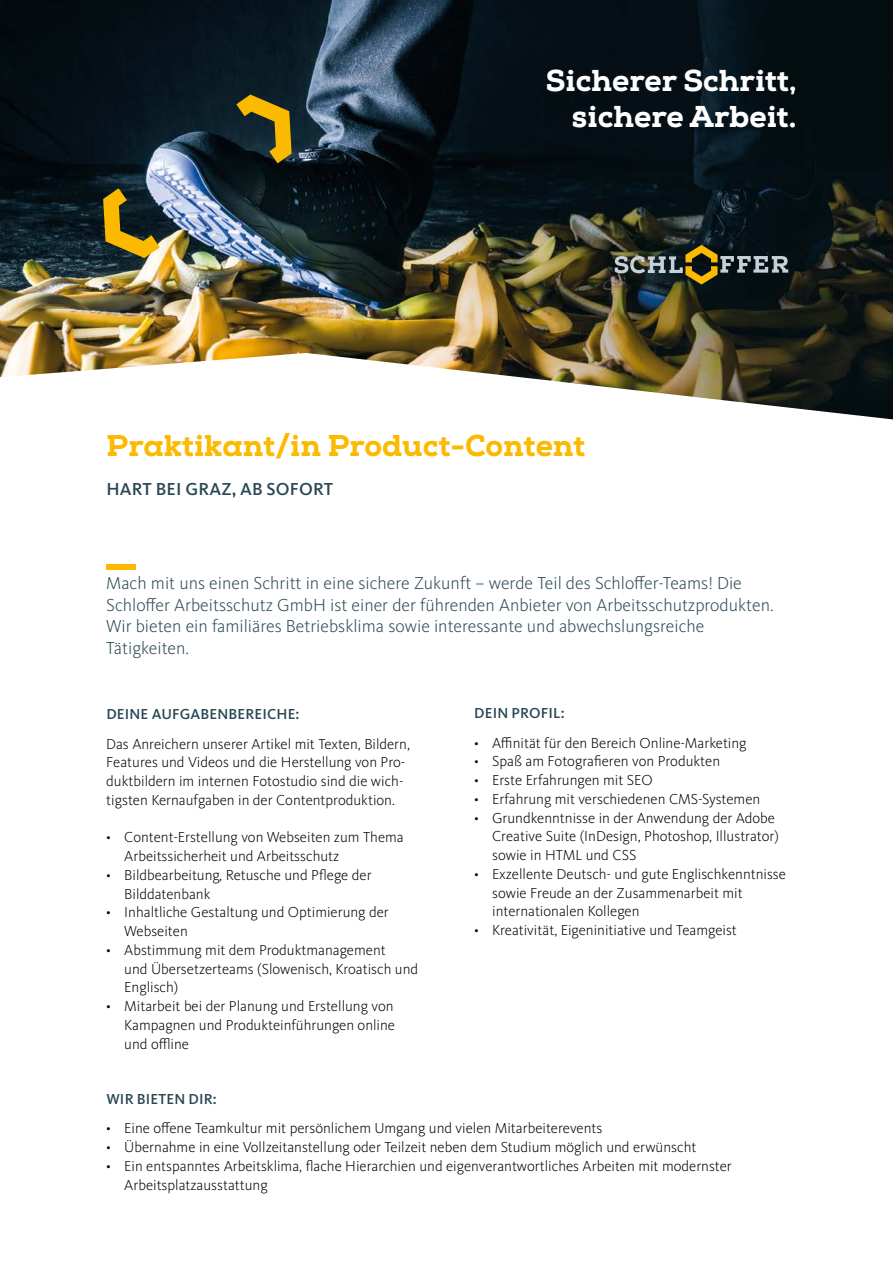
<style>
.page{position:relative;width:893px;height:1263px;background:#fff}
.page>*{position:absolute;margin:0;border:0;box-sizing:border-box;transform-origin:0 0}
.t1{font:800 30.15px/36.2px "Nexa Slab";color:#fff;text-align:right}
.t2{font:800 30px "Nexa Slab";color:#fbba00}
.t3{font:300 18px/21.6px "Kievit Pro";color:#294754}
.t4{font:500 18px "Kievit Pro";letter-spacing:.01em;color:#294754}
.t5{font:300 15px/18.8px "Kievit Pro";color:#000}
.t6{font:500 15px "Kievit Pro";letter-spacing:.01em;color:#294754}
</style>
<div class="page">
<img style="left:0;top:0;width:893px;height:419px">
<svg style="left:236px;top:95px;width:56px;height:68px;background:#65591c"></svg>
<svg style="left:103px;top:188px;width:57px;height:70px;background:#6e6123"></svg>
<div style="left:106px;top:564px;width:30px;height:6px;background:#fbba00"></div>
<svg style="left:615px;top:245px;width:173px;height:40px;background:#414537"></svg>
<p class="t1" style="left:546px;top:63px;width:252px">Sicherer Schritt, sichere Arbeit.</p>
<p class="t2" style="left:106px;top:426px;width:481px">Praktikant/in Product-Content</p>
<p class="t4" style="left:106px;top:479px;width:228px">HART BEI GRAZ, AB SOFORT</p>
<p class="t3" style="left:106px;top:572px;width:669px">Mach mit uns einen Schritt in eine sichere Zukunft – werde Teil des Schloffer-Teams! Die Schloffer Arbeitsschutz GmbH ist einer der führenden Anbieter von Arbeitsschutzprodukten.<br>Wir bieten ein familiäres Betriebsklima sowie interessante und abwechslungsreiche Tätigkeiten.</p>
<p class="t6" style="left:106px;top:705px;width:195px">DEINE AUFGABENBEREICHE:</p>
<p class="t5" style="left:106px;top:734px;width:305px">Das Anreichern unserer Artikel mit Texten, Bildern, Features und Videos und die Herstellung von Pro&shy;duktbildern im internen Fotostudio sind die wich&shy;tigsten Kernaufgaben in der Contentproduktion.</p>
<p class="t5" style="left:106px;top:828px;width:299px">• Content-Erstellung von Webseiten zum Thema</p>
<p class="t5" style="left:124px;top:847px;width:217px">Arbeitssicherheit und Arbeitsschutz</p>
<p class="t5" style="left:106px;top:865px;width:267px">• Bildbearbeitung, Retusche und Pflege der</p>
<p class="t5" style="left:124px;top:884px;width:88px">Bilddatenbank</p>
<p class="t5" style="left:106px;top:903px;width:284px">• Inhaltliche Gestaltung und Optimierung der</p>
<p class="t5" style="left:124px;top:922px;width:65px">Webseiten</p>
<p class="t5" style="left:106px;top:940px;width:281px">• Abstimmung mit dem Produktmanagement</p>
<p class="t5" style="left:124px;top:959px;width:295px">und Übersetzerteams (Slowenisch, Kroatisch und</p>
<p class="t5" style="left:124px;top:978px;width:56px">Englisch)</p>
<p class="t5" style="left:106px;top:997px;width:289px">• Mitarbeit bei der Planung und Erstellung von</p>
<p class="t5" style="left:124px;top:1015px;width:272px">Kampagnen und Produkteinführungen online</p>
<p class="t5" style="left:124px;top:1034px;width:66px">und offline</p>
<p class="t6" style="left:474px;top:704px;width:92px">DEIN PROFIL:</p>
<p class="t5" style="left:474px;top:733px;width:274px">• Affinität für den Bereich Online-Marketing</p>
<p class="t5" style="left:474px;top:752px;width:247px">• Spaß am Fotografieren von Produkten</p>
<p class="t5" style="left:474px;top:771px;width:180px">• Erste Erfahrungen mit SEO</p>
<p class="t5" style="left:474px;top:789px;width:288px">• Erfahrung mit verschiedenen CMS-Systemen</p>
<p class="t5" style="left:474px;top:808px;width:302px">• Grundkenntnisse in der Anwendung der Adobe</p>
<p class="t5" style="left:492px;top:827px;width:288px">Creative Suite (InDesign, Photoshop, Illustrator)</p>
<p class="t5" style="left:492px;top:846px;width:146px">sowie in HTML und CSS</p>
<p class="t5" style="left:474px;top:864px;width:313px">• Exzellente Deutsch- und gute Englischkenntnisse</p>
<p class="t5" style="left:492px;top:883px;width:252px">sowie Freude an der Zusammenarbeit mit</p>
<p class="t5" style="left:492px;top:902px;width:149px">internationalen Kollegen</p>
<p class="t5" style="left:474px;top:921px;width:264px">• Kreativität, Eigeninitiative und Teamgeist</p>
<p class="t6" style="left:106px;top:1090px;width:112px">WIR BIETEN DIR:</p>
<p class="t5" style="left:106px;top:1119px;width:498px">• Eine offene Teamkultur mit persönlichem Umgang und vielen Mitarbeiterevents</p>
<p class="t5" style="left:106px;top:1138px;width:592px">• Übernahme in eine Vollzeitanstellung oder Teilzeit neben dem Studium möglich und erwünscht</p>
<p class="t5" style="left:106px;top:1156px;width:627px">• Ein entspanntes Arbeitsklima, flache Hierarchien und eigenverantwortliches Arbeiten mit modernster</p>
<p class="t5" style="left:124px;top:1175px;width:145px">Arbeitsplatzausstattung</p>
</div>
